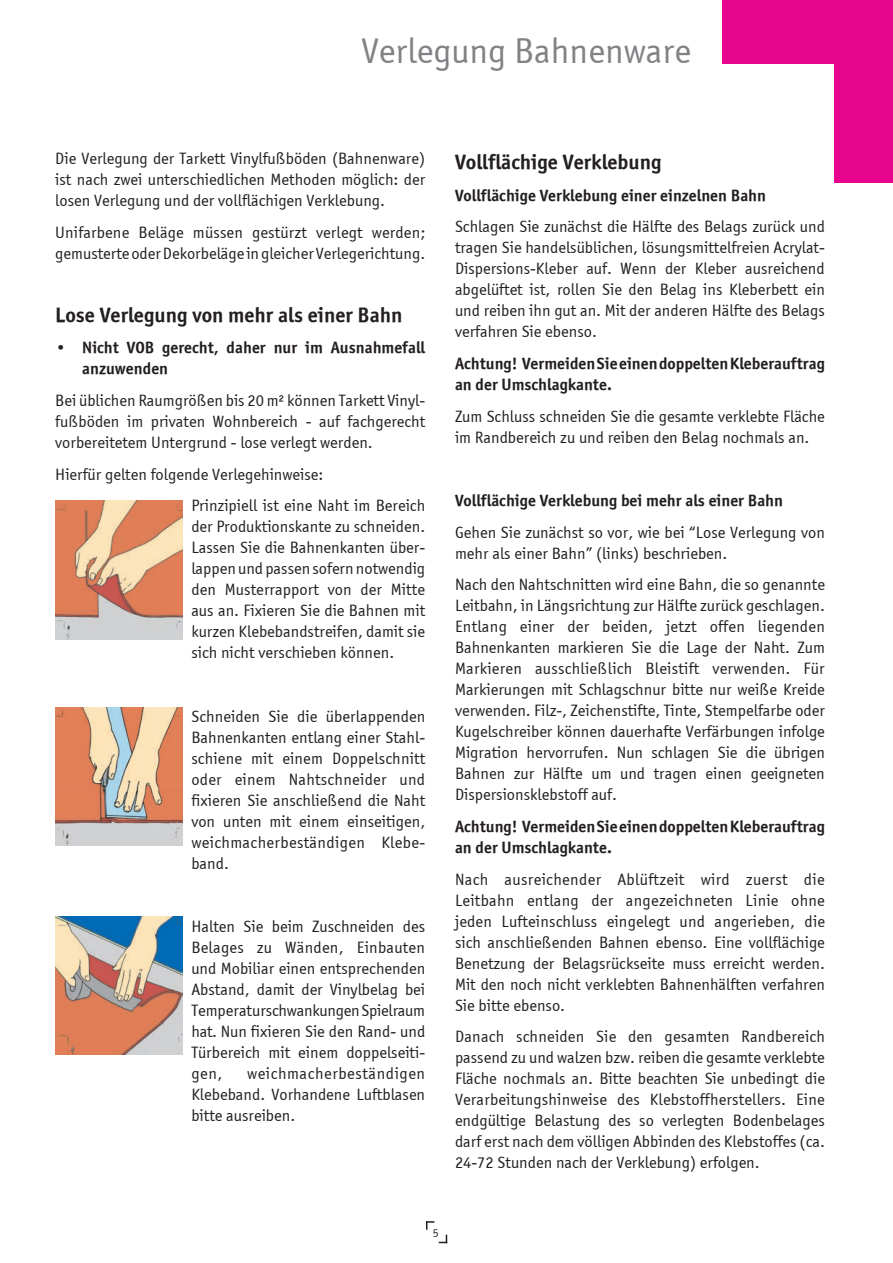
<style>
.page{position:relative;width:893px;height:1263px;background:#fff}
.page>*{position:absolute;margin:0;border:0;box-sizing:border-box;transform-origin:0 0}
.t1{font:36px "Officina Sans ITCTT Book";color:#808285}
.t2{font:21px "Officina Sans ITCTT Bold";color:#231f20}
.t3{font:16.5px/21px "Officina Sans ITCTT Book";color:#231f20;text-align:justify}
.t4{font:16.5px/21px "Officina Sans ITCTT Bold";color:#231f20}
.t5{font:12px "Officina Sans ITCTT Book";color:#231f20}
</style>
<div class="page">
<img style="left:55px;top:500px;width:128px;height:140px">
<img style="left:55px;top:917px;width:128px;height:138px">
<img style="left:55px;top:707px;width:128px;height:138px">
<div style="left:723px;top:0;width:170px;height:64px;background:#e6058c"></div>
<div style="left:834px;top:0;width:59px;height:183px;background:#e6058c"></div>
<svg style="left:426px;top:1221px;width:21px;height:22px"></svg>
<h1 class="t1" style="left:361px;top:30px;width:331px">Verlegung Bahnenware</h1>
<p class="t3" style="left:55px;top:148px;width:371px">Die Verlegung der Tarkett Vinylfußböden (Bahnenware) ist nach zwei unterschiedlichen Methoden möglich: der losen Verlegung und der vollflächigen Verklebung.</p>
<p class="t3" style="left:55px;top:221px;width:372px">Unifarbene Beläge müssen gestürzt verlegt werden; gemusterte oder Dekorbeläge in gleicher Verlegerichtung.</p>
<p class="t2" style="left:55px;top:302px;width:349px">Lose Verlegung von mehr als einer Bahn</p>
<p class="t4" style="left:82px;top:337px;width:344px;text-indent:-27px">• Nicht VOB gerecht, daher nur im Ausnahmefall anzuwenden</p>
<p class="t3" style="left:55px;top:390px;width:371px">Bei üblichen Raumgrößen bis 20 m² können Tarkett Vinyl&shy;fußböden im privaten Wohnbereich - auf fachgerecht vorbereitetem Untergrund - lose verlegt werden.</p>
<p class="t3" style="left:191px;top:458px;width:235px;line-height:31.7px;text-indent:-136px">Hierfür gelten folgende Verlegehinweise:<br>Prinzipiell ist eine Naht im Bereich</p>
<p class="t3" style="left:191px;top:516px;width:235px">der Produktionskante zu schneiden.<br>Lassen Sie die Bahnenkanten über&shy;lappen und passen sofern notwendig den Musterrapport von der Mitte aus an. Fixieren Sie die Bahnen mit kurzen Klebebandstreifen, damit sie sich nicht verschieben können.</p>
<p class="t3" style="left:191px;top:706px;width:235px">Schneiden Sie die überlappenden Bahnenkanten entlang einer Stahl&shy;schiene mit einem Doppelschnitt oder einem Nahtschneider und fixieren Sie anschließend die Naht von unten mit einem einseitigen, weichmacherbeständigen Klebe&shy;band.</p>
<p class="t3" style="left:191px;top:916px;width:235px">Halten Sie beim Zuschneiden des Belages zu Wänden, Einbauten und Mobiliar einen entsprechenden Abstand, damit der Vinylbelag bei Temperaturschwankungen Spielraum hat. Nun fixieren Sie den Rand- und Türbereich mit einem doppelseiti&shy;gen,</p>
<p class="t3" style="left:191px;top:1063px;width:235px;text-indent:56px">weichmacherbeständigen Klebeband. Vorhandene Luftblasen bitte ausreiben.</p>
<p class="t2" style="left:455px;top:149px;width:208px">Vollflächige Verklebung</p>
<p class="t4" style="left:455px;top:184px;width:312px">Vollflächige Verklebung einer einzelnen Bahn</p>
<p class="t3" style="left:455px;top:216px;width:371px">Schlagen Sie zunächst die Hälfte des Belags zurück und tragen Sie handelsüblichen, lösungsmittelfreien Acrylat-Dispersions-Kleber auf. Wenn der Kleber ausreichend abgelüftet ist, rollen Sie den Belag ins Kleberbett ein und reiben ihn gut an. Mit der anderen Hälfte des Belags verfahren Sie ebenso.</p>
<p class="t4" style="left:455px;top:353px;width:371px">Achtung! Vermeiden Sie einen doppelten Kleberauftrag an der Umschlagkante.</p>
<p class="t3" style="left:455px;top:405px;width:371px">Zum Schluss schneiden Sie die gesamte verklebte Fläche im Randbereich zu und reiben den Belag nochmals an.</p>
<p class="t4" style="left:455px;top:490px;width:329px">Vollflächige Verklebung bei mehr als einer Bahn</p>
<p class="t3" style="left:455px;top:521px;width:371px">Gehen Sie zunächst so vor, wie bei “Lose Verlegung von mehr als einer Bahn” (links) beschrieben.</p>
<p class="t3" style="left:455px;top:574px;width:371px">Nach den Nahtschnitten wird eine Bahn, die so genannte Leitbahn, in Längsrichtung zur Hälfte zurück geschlagen.<br>Entlang einer der beiden, jetzt offen liegenden Bahnenkanten markieren Sie die Lage der Naht. Zum Markieren ausschließlich Bleistift verwenden. Für Markierungen mit Schlagschnur bitte nur weiße Kreide verwenden. Filz-, Zeichenstifte, Tinte, Stempelfarbe oder Kugelschreiber können dauerhafte Verfärbungen infolge Migration hervorrufen. Nun schlagen Sie die übrigen Bahnen zur Hälfte um und tragen einen geeigneten Dispersionsklebstoff auf.</p>
<p class="t4" style="left:455px;top:815px;width:371px">Achtung! Vermeiden Sie einen doppelten Kleberauftrag an der Umschlagkante.</p>
<p class="t3" style="left:455px;top:868px;width:372px">Nach ausreichender Ablüftzeit wird zuerst die Leitbahn entlang der angezeichneten Linie ohne jeden Lufteinschluss eingelegt und angerieben, die sich anschließenden Bahnen ebenso. Eine vollflächige Benetzung der Belagsrückseite muss erreicht werden.<br>Mit den noch nicht verklebten Bahnenhälften verfahren Sie bitte ebenso.</p>
<p class="t3" style="left:455px;top:1026px;width:371px">Danach schneiden Sie den gesamten Randbereich passend zu und walzen bzw. reiben die gesamte verklebte Fläche nochmals an. Bitte beachten Sie unbedingt die Verarbeitungshinweise des Klebstoffherstellers. Eine endgültige Belastung des so verlegten Bodenbelages darf erst nach dem völligen Abbinden des Klebstoffes (ca.<br>24-72 Stunden nach der Verklebung) erfolgen.</p>
<p class="t5" style="left:433px;top:1225px;width:7px">5</p>
</div>
